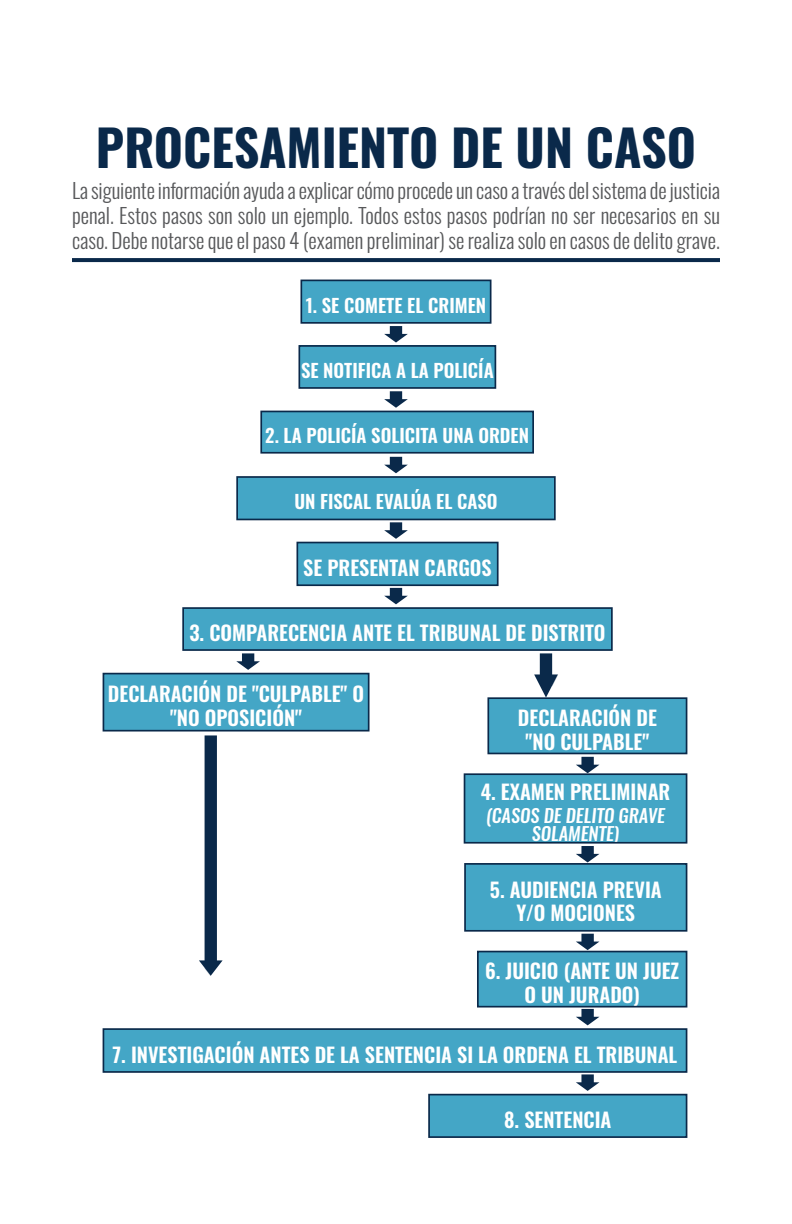
<style>
.page{position:relative;width:792px;height:1224px;background:#fff}
.page>*{position:absolute;margin:0;border:0;box-sizing:border-box;transform-origin:0 0}
._3{font:700 50px "Oswald";color:#0a294a}
._3-2{font:300 21px/25.2px "Oswald";color:#57585a;text-align:justify}
._3-3{font:600 20.2px/24.2px "Oswald";color:#fff;text-align:center}
._3-4{font:600 18.6px "Oswald";color:#fff}
._3-5{font:italic 500 18.4px/18.4px "Oswald";color:#fff;text-align:center}
</style>
<div class="page">
<svg style="left:72px;top:258px;width:648px;height:4px;background:#0e2c4d"></svg>
<div style="left:301px;top:280px;width:190px;height:43px;background:#44a6c6"></div>
<div style="left:300px;top:280px;width:192px;height:44px;border:2px solid #0a294a"></div>
<div style="left:299px;top:346px;width:196px;height:42px;background:#44a6c6"></div>
<div style="left:298px;top:345px;width:198px;height:44px;border:2px solid #0a294a"></div>
<div style="left:261px;top:411px;width:272px;height:42px;background:#44a6c6"></div>
<div style="left:260px;top:411px;width:274px;height:43px;border:2px solid #0a294a"></div>
<div style="left:237px;top:477px;width:318px;height:42px;background:#44a6c6"></div>
<div style="left:236px;top:476px;width:320px;height:44px;border:2px solid #0a294a"></div>
<div style="left:297px;top:543px;width:201px;height:42px;background:#44a6c6"></div>
<div style="left:296px;top:542px;width:203px;height:44px;border:2px solid #0a294a"></div>
<div style="left:183px;top:608px;width:429px;height:42px;background:#44a6c6"></div>
<div style="left:182px;top:607px;width:431px;height:44px;border:2px solid #0a294a"></div>
<div style="left:103px;top:674px;width:266px;height:57px;background:#44a6c6"></div>
<div style="left:103px;top:673px;width:267px;height:59px;border:2px solid #0a294a"></div>
<div style="left:488px;top:698px;width:199px;height:55px;background:#44a6c6"></div>
<div style="left:487px;top:697px;width:200px;height:57px;border:2px solid #0a294a"></div>
<div style="left:465px;top:774px;width:222px;height:69px;background:#44a6c6"></div>
<div style="left:464px;top:773px;width:223px;height:71px;border:2px solid #0a294a"></div>
<div style="left:465px;top:864px;width:222px;height:67px;background:#44a6c6"></div>
<div style="left:464px;top:863px;width:223px;height:69px;border:2px solid #0a294a"></div>
<div style="left:478px;top:952px;width:209px;height:55px;background:#44a6c6"></div>
<div style="left:477px;top:951px;width:210px;height:57px;border:2px solid #0a294a"></div>
<div style="left:429px;top:1095px;width:258px;height:42px;background:#44a6c6"></div>
<div style="left:428px;top:1094px;width:259px;height:44px;border:2px solid #0a294a"></div>
<div style="left:103px;top:1029px;width:584px;height:43px;background:#44a6c6"></div>
<div style="left:103px;top:1028px;width:584px;height:45px;border:2px solid #0a294a"></div>
<svg style="left:384px;top:326px;width:24px;height:17px"></svg>
<svg style="left:384px;top:391px;width:24px;height:17px"></svg>
<svg style="left:384px;top:457px;width:24px;height:16px"></svg>
<svg style="left:384px;top:522px;width:24px;height:17px"></svg>
<svg style="left:384px;top:588px;width:24px;height:16px"></svg>
<svg style="left:576px;top:757px;width:23px;height:16px"></svg>
<svg style="left:576px;top:846px;width:23px;height:16px"></svg>
<svg style="left:576px;top:934px;width:23px;height:16px"></svg>
<svg style="left:576px;top:1009px;width:23px;height:16px"></svg>
<svg style="left:576px;top:1074px;width:23px;height:17px"></svg>
<svg style="left:236px;top:653px;width:24px;height:17px"></svg>
<svg style="left:534px;top:653px;width:24px;height:45px"></svg>
<svg style="left:199px;top:735px;width:24px;height:241px"></svg>
<p class="_3" style="left:96px;top:121px;width:602px">PROCESAMIENTO DE UN CASO</p>
<p class="_3-2" style="left:72px;top:175px;width:650px">La siguiente información ayuda a explicar cómo procede un caso a través del sistema de justicia penal. Estos pasos son solo un ejemplo. Todos estos pasos podrían no ser necesarios en su caso. Debe notarse que el paso 4 (examen preliminar) se realiza solo en casos de delito grave.</p>
<p class="_3-4" style="left:306px;top:295px;width:182px">1. SE COMETE EL CRIMEN</p>
<p class="_3-4" style="left:301px;top:361px;width:194px">SE NOTIFICA A LA POLICÍA</p>
<p class="_3-4" style="left:265px;top:426px;width:265px">2. LA POLICÍA SOLICITA UNA ORDEN</p>
<p class="_3-4" style="left:294px;top:492px;width:205px">UN FISCAL EVALÚA EL CASO</p>
<p class="_3-3" style="left:303px;top:557px;width:190px">SE PRESENTAN CARGOS</p>
<p class="_3-3" style="left:189px;top:622px;width:418px">3. COMPARECENCIA ANTE EL TRIBUNAL DE DISTRITO</p>
<p class="_3-3" style="left:108px;top:683px;width:258px">DECLARACIÓN DE "CULPABLE" O</p>
<p class="_3-3" style="left:170px;top:707px;width:134px">"NO OPOSICIÓN"</p>
<p class="_3-3" style="left:518px;top:707px;width:141px">DECLARACIÓN DE "NO CULPABLE"</p>
<p class="_3-3" style="left:481px;top:781px;width:191px">4. EXAMEN PRELIMINAR</p>
<p class="_3-5" style="left:486px;top:807px;width:181px">(CASOS DE DELITO GRAVE<br>SOLAMENTE)</p>
<p class="_3-3" style="left:490px;top:878px;width:173px">5. AUDIENCIA PREVIA</p>
<p class="_3-3" style="left:517px;top:902px;width:120px">Y/O MOCIONES</p>
<p class="_3-3" style="left:485px;top:960px;width:196px">6. JUICIO (ANTE UN JUEZ<br>O UN JURADO)</p>
<p class="_3-3" style="left:113px;top:1044px;width:566px">7. INVESTIGACIÓN ANTES DE LA SENTENCIA SI LA ORDENA EL TRIBUNAL</p>
<p class="_3-3" style="left:504px;top:1109px;width:109px">8. SENTENCIA</p>
</div>
